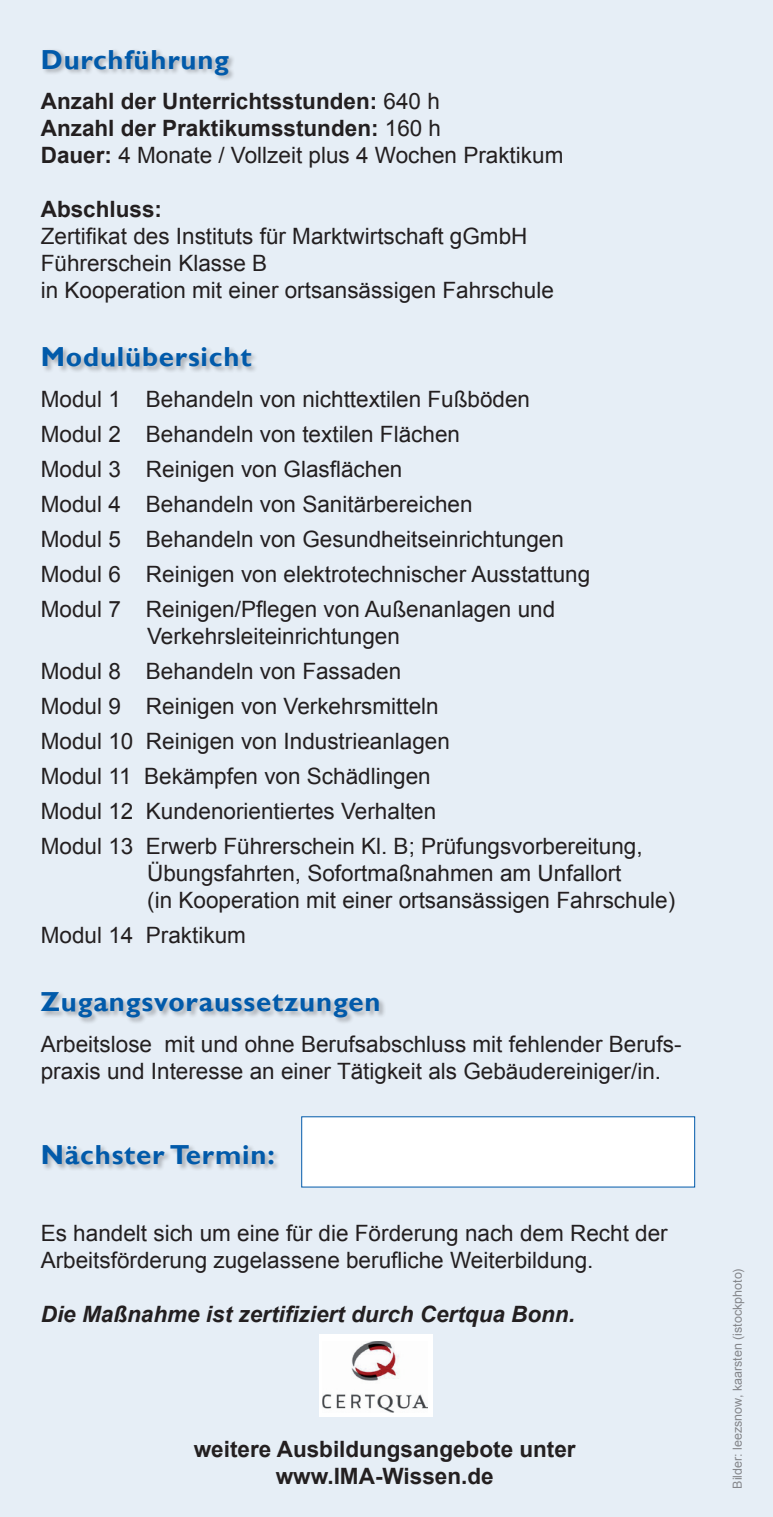
<style>
.page{position:relative;width:773px;height:1517px;background:#fff}
.page>*{position:absolute;margin:0;border:0;box-sizing:border-box;transform-origin:0 0}
.t1{font:700 27.5px "Gill Sans";letter-spacing:.03em;color:#015aaa}
.t2{font:22.5px/35px "Arial";color:#231f20}
.t3{font:700 22.5px/27px "Arial";color:#231f20;text-align:center}
.t4{font:italic 700 22.5px "Arial";color:#231f20}
.t5{font:12.5px "Arial";color:#231f20}
.s1{font-weight:400}
</style>
<div class="page">
<div style="left:0;top:0;width:772px;height:1517px;background:#e6eef6"></div>
<div style="left:42px;top:346px;width:216px;height:27px;background:#231f20;opacity:.3"></div>
<div style="left:40px;top:991px;width:346px;height:33px;background:#231f20;opacity:.3"></div>
<div style="left:42px;top:48px;width:194px;height:34px;background:#231f20;opacity:.3"></div>
<div style="left:42px;top:1144px;width:239px;height:27px;background:#231f20;opacity:.3"></div>
<div style="left:301px;top:1116px;width:393px;height:71px;background:#fff"></div>
<div style="left:319px;top:1334px;width:113px;height:83px;background:#fff"></div>
<img style="left:323px;top:1341px;width:104px;height:71px">
<p class="t1" style="left:41px;top:43px;width:190px">Durchführung</p>
<p class="t3" style="left:41px;top:89px;width:524px;text-align:left">Anzahl der Unterrichtsstunden: <span class="s1">640 h<br></span>Anzahl der Praktikumsstunden: <span class="s1">160 h<br></span>Dauer: <span class="s1">4 Monate / Vollzeit plus 4 Wochen Praktikum</span></p>
<p class="t3" style="left:41px;top:197px;width:123px">Abschluss:</p>
<p class="t2" style="left:41px;top:223px;width:514px;line-height:27px">Zertifikat des Instituts für Marktwirtschaft gGmbH<br>Führerschein Klasse B<br>in Kooperation mit einer ortsansässigen Fahrschule</p>
<p class="t1" style="left:41px;top:341px;width:212px">Modulübersicht</p>
<p class="t2" style="left:41px;top:382px;width:551px">Modul 1 Behandeln von nichttextilen Fußböden Modul 2 Behandeln von textilen Flächen<br>Modul 3 Reinigen von Glasflächen<br>Modul 4 Behandeln von Sanitärbereichen<br>Modul 5 Behandeln von Gesundheitseinrichtungen Modul 6 Reinigen von elektrotechnischer Ausstattung Modul 7 Reinigen/Pflegen von Außenanlagen und</p>
<p class="t2" style="left:41px;top:619px;width:603px;text-indent:106px">Verkehrsleiteinrichtungen<br>Modul 8 Behandeln von Fassaden<br>Modul 9 Reinigen von Verkehrsmitteln<br>Modul 10 Reinigen von Industrieanlagen<br>Modul 11 Bekämpfen von Schädlingen<br>Modul 12 Kundenorientiertes Verhalten<br>Modul 13 Erwerb Führerschein Kl. B; Prüfungsvorbereitung,</p>
<p class="t2" style="left:147px;top:860px;width:529px;line-height:27px">Übungsfahrten, Sofortmaßnahmen am Unfallort<br>(in Kooperation mit einer ortsansässigen Fahrschule)</p>
<p class="t2" style="left:41px;top:918px;width:207px">Modul 14 Praktikum</p>
<p class="t1" style="left:41px;top:986px;width:341px">Zugangsvoraussetzungen</p>
<p class="t2" style="left:41px;top:1031px;width:642px;line-height:27px">Arbeitslose mit und ohne Berufsabschluss mit fehlender Berufs&shy;praxis und Interesse an einer Tätigkeit als Gebäudereiniger/in.</p>
<p class="t1" style="left:41px;top:1139px;width:235px">Nächster Termin:</p>
<p class="t2" style="left:41px;top:1219px;width:628px;line-height:27px">Es handelt sich um eine für die Förderung nach dem Recht der<br>Arbeitsförderung zugelassene berufliche Weiterbildung.</p>
<p class="t4" style="left:41px;top:1299px;width:535px">Die Maßnahme ist zertifiziert durch Certqua Bonn.</p>
<p class="t3" style="left:194px;top:1436px;width:383px">weitere Ausbildungsangebote unter www.IMA-Wissen.de</p>
<p class="t5" style="left:729px;top:1488px;width:222px;rotate:-90deg">Bilder: leezsnow, kaarsten (istockphoto)</p>
</div>
